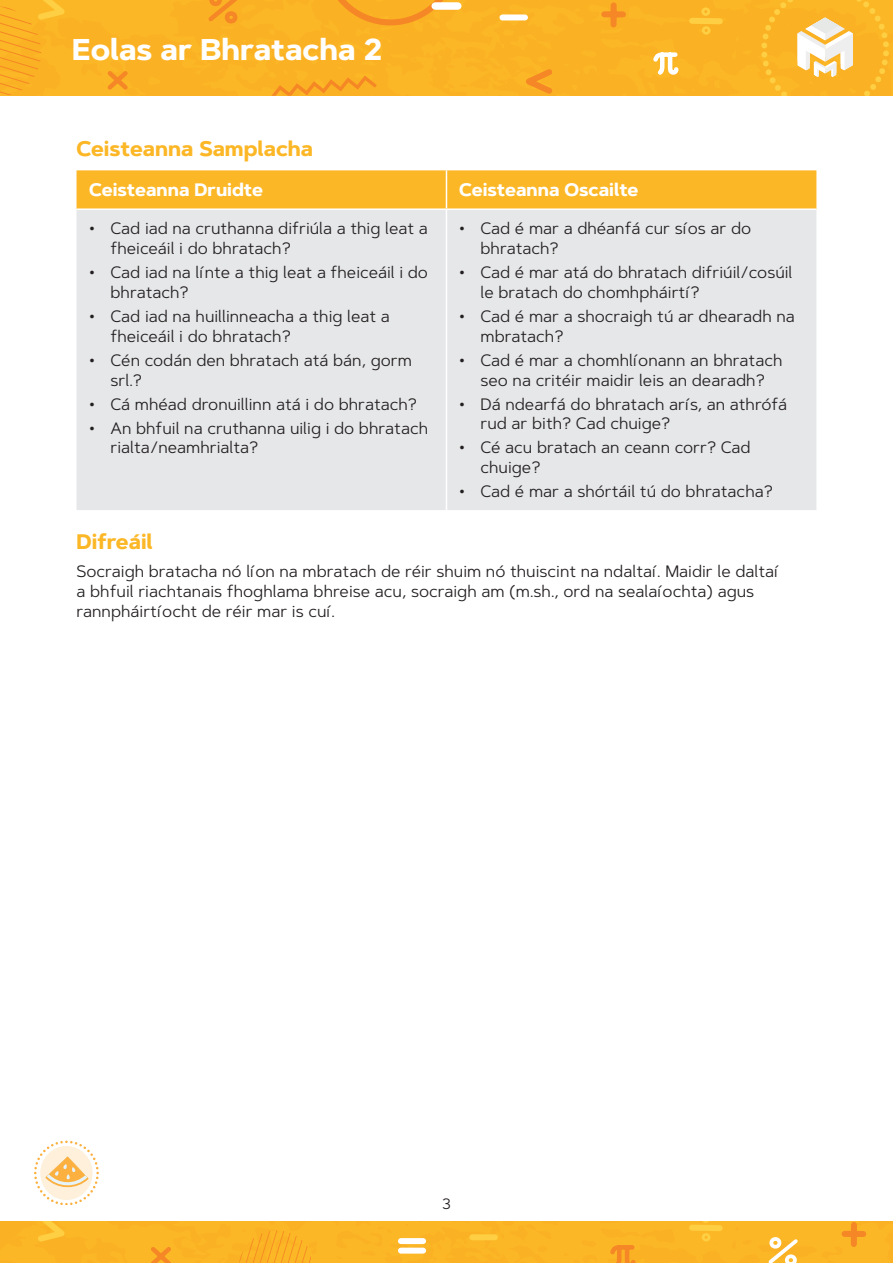
<style>
.page{position:relative;width:893px;height:1263px;background:#fff}
.page>*{position:absolute;margin:0;border:0;box-sizing:border-box;transform-origin:0 0}
.t1{font:700 30px "Artegra Sans";color:#fff}
.H2_Shape_and_Space-O{font:700 21px "Artegra Sans";color:#fcb726}
.Table_Headings{font:700 18px "Artegra Sans";color:#fff}
.Body{font:16.5px/19.8px "Artegra Sans";color:#231f20}
.t2{font:15px "Artegra Sans";color:#231f20}
</style>
<div class="page">
<div style="left:0;top:0;width:893px;height:96px;background:#fbb124"></div>
<svg style="left:271px;top:75px;width:106px;height:21px;background:#f9a824"></svg>
<svg style="left:103px;top:67px;width:29px;height:27px"></svg>
<svg style="left:0;top:0;width:75px;height:94px;background:#fbb326"></svg>
<svg style="left:514px;top:64px;width:43px;height:32px"></svg>
<div style="left:502px;top:14px;width:23px;height:6px;background:#fff"></div>
<svg style="left:686px;top:5px;width:40px;height:33px"></svg>
<div style="left:604px;top:11px;width:19px;height:6px;background:#f58726"></div>
<div style="left:610px;top:5px;width:7px;height:20px;background:#f58726"></div>
<svg style="left:651px;top:50px;width:30px;height:29px"></svg>
<svg style="left:323px;top:0;width:135px;height:25px;background:#f9a925"></svg>
<svg style="left:204px;top:0;width:38px;height:27px"></svg>
<svg style="left:761px;top:0;width:128px;height:96px;background:#fabf49"></svg>
<div style="left:435px;top:2px;width:23px;height:8px;background:#fff"></div>
<div style="left:0;top:1221px;width:893px;height:42px;background:#fcb726"></div>
<svg style="left:34px;top:1140px;width:64px;height:64px"></svg>
<div style="left:77px;top:170px;width:739px;height:38px;background:#fcb726"></div>
<div style="left:77px;top:210px;width:739px;height:300px;background:#e6e7e9"></div>
<hr style="left:446px;top:170px;width:1px;height:38px;background:#fff">
<hr style="left:446px;top:210px;width:1px;height:300px;background:#fff">
<h1 class="t1" style="left:72px;top:28px;width:311px">Eolas ar Bhratacha 2</h1>
<p class="H2_Shape_and_Space-O" style="left:77px;top:133px;width:238px">Ceisteanna Samplacha</p>
<p class="Table_Headings" style="left:89px;top:177px;width:175px">Ceisteanna Druidte</p>
<p class="Table_Headings" style="left:459px;top:177px;width:181px">Ceisteanna Oscailte</p>
<p class="Body" style="left:111px;top:218px;width:319px;text-indent:-21px">• Cad iad na cruthanna difriúla a thig leat a fheiceáil i do bhratach?</p>
<p class="Body" style="left:111px;top:262px;width:319px;text-indent:-21px">• Cad iad na línte a thig leat a fheiceáil i do bhratach?</p>
<p class="Body" style="left:111px;top:306px;width:281px;text-indent:-21px">• Cad iad na huillinneacha a thig leat a fheiceáil i do bhratach?</p>
<p class="Body" style="left:111px;top:350px;width:303px;text-indent:-21px">• Cén codán den bhratach atá bán, gorm srl.?</p>
<p class="Body" style="left:89px;top:394px;width:329px">• Cá mhéad dronuillinn atá i do bhratach?</p>
<p class="Body" style="left:111px;top:418px;width:319px;text-indent:-21px">• An bhfuil na cruthanna uilig i do bhratach rialta/neamhrialta?</p>
<p class="Body" style="left:480px;top:218px;width:272px;text-indent:-21px">• Cad é mar a dhéanfá cur síos ar do bhratach?</p>
<p class="Body" style="left:480px;top:262px;width:314px;text-indent:-21px">• Cad é mar atá do bhratach difriúil/cosúil le bratach do chomhpháirtí?</p>
<p class="Body" style="left:480px;top:306px;width:316px;text-indent:-21px">• Cad é mar a shocraigh tú ar dhearadh na mbratach?</p>
<p class="Body" style="left:459px;top:350px;width:325px;text-align:center">• Cad é mar a chomhlíonann an bhratach seo na critéir maidir leis an dearadh?</p>
<p class="Body" style="left:480px;top:394px;width:308px;text-indent:-21px">• Dá ndearfá do bhratach arís, an athrófá rud ar bith? Cad chuige?</p>
<p class="Body" style="left:480px;top:437px;width:272px;text-indent:-21px">• Cé acu bratach an ceann corr? Cad chuige?</p>
<p class="Body" style="left:459px;top:481px;width:315px">• Cad é mar a shórtáil tú do bhratacha?</p>
<p class="H2_Shape_and_Space-O" style="left:77px;top:526px;width:78px">Difreáil</p>
<p class="Body" style="left:77px;top:561px;width:704px">Socraigh bratacha nó líon na mbratach de réir shuim nó thuiscint na ndaltaí. Maidir le daltaí a bhfuil riachtanais fhoghlama bhreise acu, socraigh am (m.sh., ord na sealaíochta) agus rannpháirtíocht de réir mar is cuí.</p>
<p class="t2" style="left:442px;top:1193px;width:10px">3</p>
</div>
